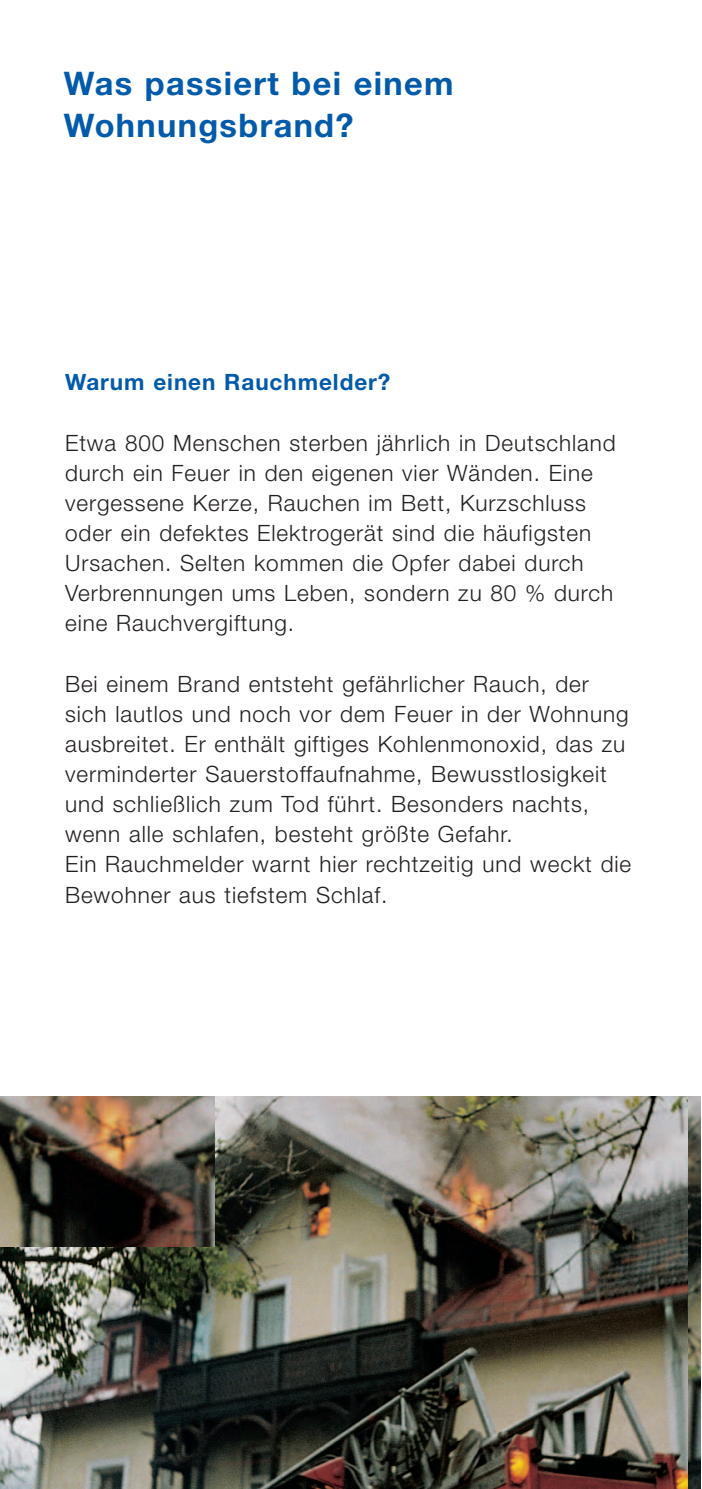
<style>
.page{position:relative;width:702px;height:1489px;background:#fff}
.page>*{position:absolute;margin:0;border:0;box-sizing:border-box;transform-origin:0 0}
.t1{font:700 32.5px/42.5px "Helvetica Neue";letter-spacing:.04em;color:#015aaa}
.t2{font:300 22.5px/30px "Helvetica Neue";letter-spacing:.04em;color:#231f20}
.t3{font:700 22.5px "Helvetica Neue";letter-spacing:.04em;color:#015aaa}
</style>
<div class="page">
<img style="left:0;top:1096px;width:688px;height:392px">
<img style="left:688px;top:1096px;width:12px;height:392px">
<img style="left:0;top:1096px;width:214px;height:149px">
<h1 class="t1" style="left:64px;top:65px;width:391px">Was passiert bei einem<br>Wohnungsbrand?</h1>
<p class="t3" style="left:65px;top:374px;width:327px">Warum einen Rauchmelder?</p>
<p class="t2" style="left:65px;top:429px;width:552px">Etwa 800 Menschen sterben jährlich in Deutschland durch ein Feuer in den eigenen vier Wänden. Eine vergessene Kerze, Rauchen im Bett, Kurzschluss oder ein defektes Elektrogerät sind die häufigsten Ursachen. Selten kommen die Opfer dabei durch Verbrennungen ums Leben, sondern zu 80 % durch eine Rauchvergiftung.</p>
<p class="t2" style="left:65px;top:670px;width:567px">Bei einem Brand entsteht gefährlicher Rauch, der sich lautlos und noch vor dem Feuer in der Wohnung ausbreitet. Er enthält giftiges Kohlenmonoxid, das zu verminderter Sauerstoffaufnahme, Bewusstlosigkeit und schließlich zum Tod führt. Besonders nachts, wenn alle schlafen, besteht größte Gefahr.<br>Ein Rauchmelder warnt hier rechtzeitig und weckt die Bewohner aus tiefstem Schlaf.</p>
</div>
